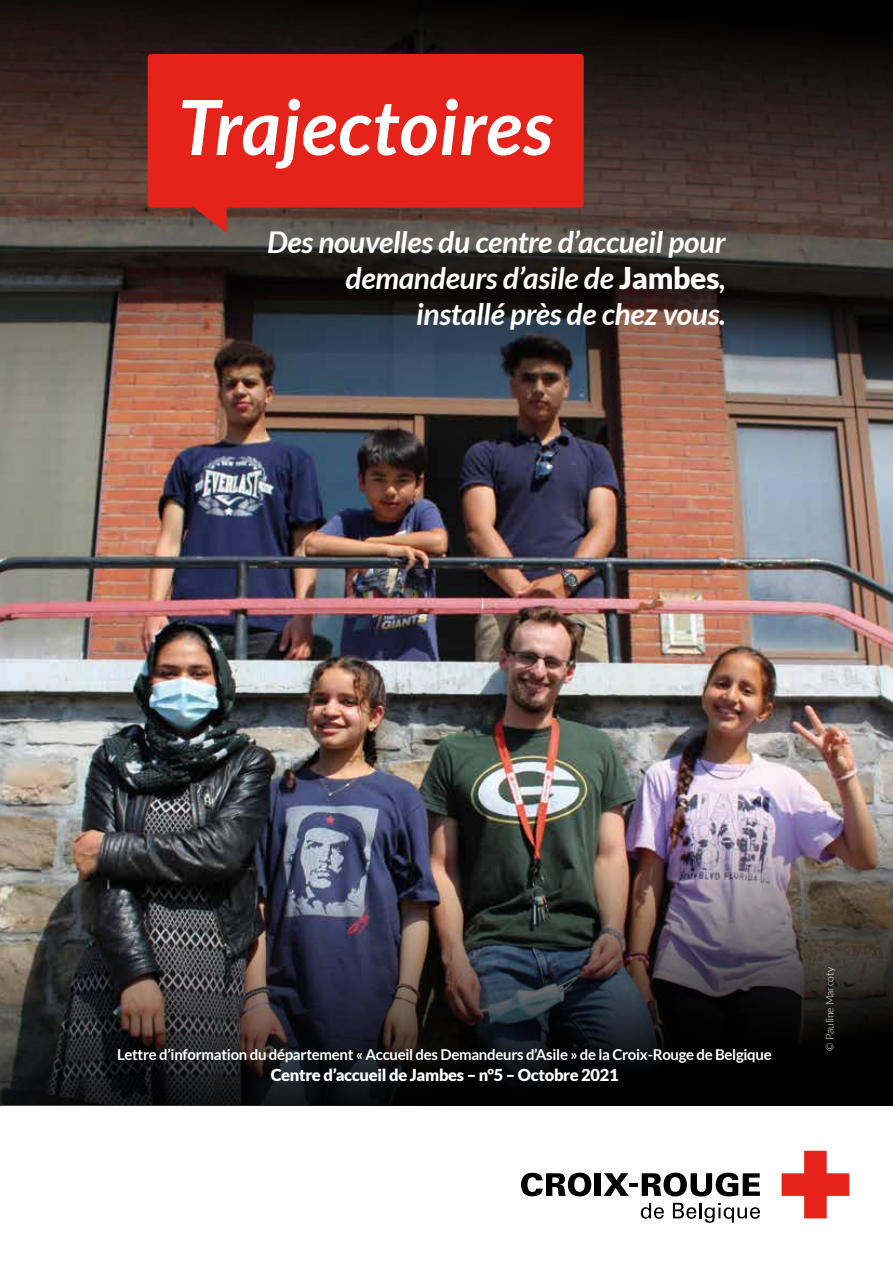
<style>
.page{position:relative;width:893px;height:1263px;background:#fff}
.page>*{position:absolute;margin:0;border:0;box-sizing:border-box;transform-origin:0 0}
.t1{font:italic 700 75.9px "Lato";letter-spacing:.01em;color:#fff}
.t2{font:italic 700 30px/36px "Lato";letter-spacing:-.01em;color:#fff;text-align:right}
.t3{font:900 16.5px "Lato";letter-spacing:-.02em;color:#fff}
.t4{font:700 15px "Lato";letter-spacing:-.02em;color:#fff}
.t5{font:300 10.5px "Lato";color:#fff}
.s1{font-weight:900;font-style:normal}
</style>
<div class="page">
<img style="left:0;top:584px;width:893px;height:213px">
<img style="left:0;top:0;width:893px;height:584px">
<svg style="left:782px;top:1151px;width:67px;height:67px"></svg>
<svg style="left:521px;top:1172px;width:70px;height:24px"></svg>
<div style="left:595px;top:1173px;width:6px;height:23px;background:#000"></div>
<svg style="left:603px;top:1172px;width:157px;height:24px"></svg>
<svg style="left:641px;top:1203px;width:23px;height:16px"></svg>
<svg style="left:673px;top:1203px;width:87px;height:20px"></svg>
<div style="left:148px;top:54px;width:436px;height:154px;background:#e5231b;border-radius:3px"></div>
<svg style="left:193px;top:207px;width:34px;height:26px"></svg>
<img style="left:0;top:797px;width:893px;height:309px">
<h1 class="t1" style="left:178px;top:84px;width:376px">Trajectoires</h1>
<h2 class="t2" style="left:267px;top:224px;width:460px">Des nouvelles du centre d’accueil pour demandeurs d’asile de <span class="s1">Jambes</span>, installé près de chez vous.</h2>
<p class="t4" style="left:117px;top:1046px;width:656px">Lettre d’information du département « Accueil des Demandeurs d’Asile » de la Croix-Rouge de Belgique</p>
<p class="t3" style="left:271px;top:1065px;width:349px">Centre d’accueil de Jambes – n°5 – Octobre 2021</p>
<p class="t5" style="left:824px;top:1050px;width:85px;rotate:-90deg">© Pauline Marcoty</p>
</div>
